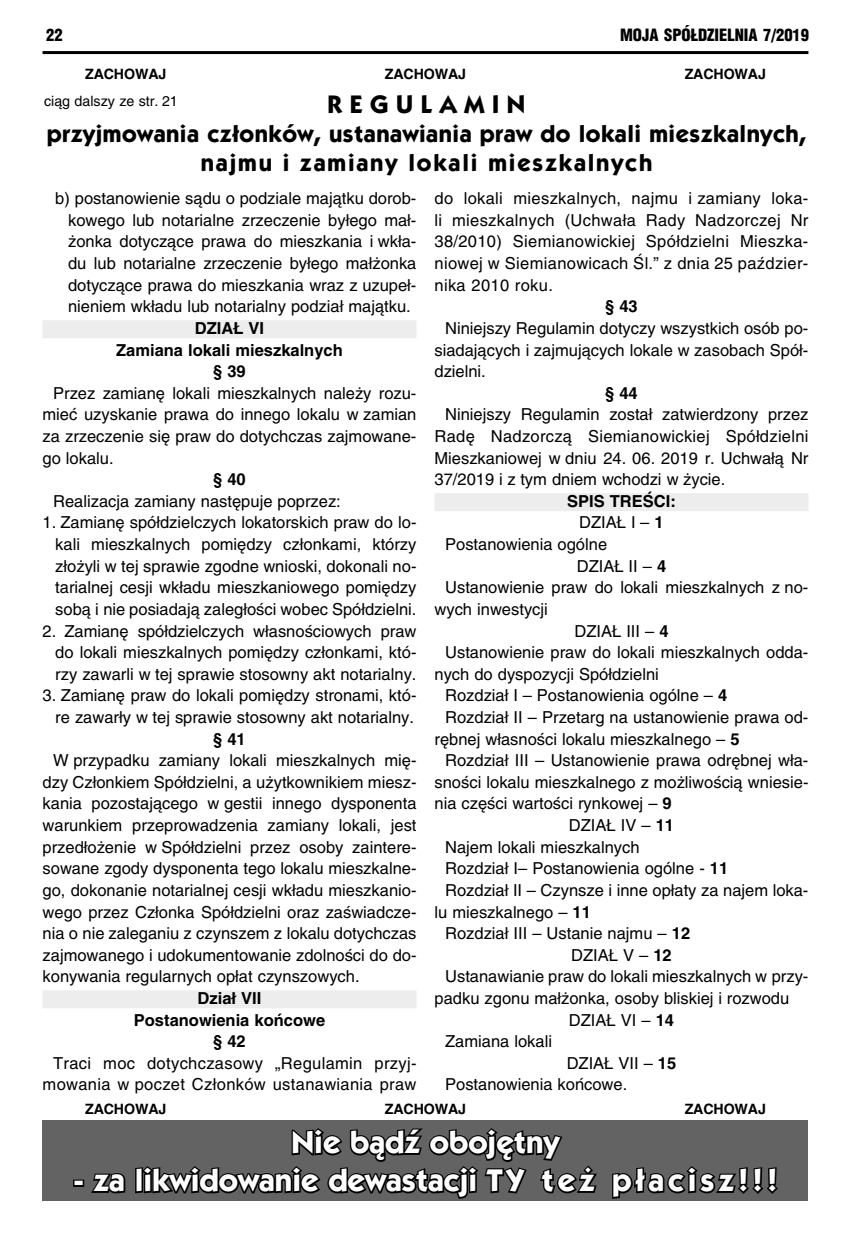
<style>
.page{position:relative;width:851px;height:1234px;background:#fff}
.page>*{position:absolute;margin:0;border:0;box-sizing:border-box;transform-origin:0 0}
.t1{font:31.5px "Kabel Bold CE Bold";color:#fff}
.t2{font:25.5px "Kabel Bold CE Bold";letter-spacing:.3em;color:#000}
.t3{font:24px/29px "Kabel Bold CE Bold";letter-spacing:.02em;color:#000;text-align:center}
.t4{font:16.5px/21.6px "Helvetica CE Medium";color:#000;text-align:justify}
.t5{font:16.5px/21.6px "Helvetica CE Bold";color:#000;text-align:center}
.t6{font:16.5px/21.6px "Helvetica CE Medium";letter-spacing:.02em;color:#000;text-align:right}
.t7{font:900 16.5px "Switzerland Cond";color:#000}
.t8{font:14.25px "Helvetica CE Bold";letter-spacing:-.01em;color:#000}
.t9{font:14.25px "Helvetica CE Medium";color:#000}
.s1{font-family:"Helvetica CE Bold"}
</style>
<div class="page">
<hr style="left:43px;top:51px;width:765px;height:3px;background:#000">
<div style="left:43px;top:320px;width:373px;height:18px;background:#ededed"></div>
<div style="left:43px;top:990px;width:373px;height:18px;background:#ededed"></div>
<div style="left:434px;top:493px;width:374px;height:18px;background:#ededed"></div>
<div style="left:43px;top:1119px;width:765px;height:81px;background:#646363"></div>
<div style="left:73px;top:1179px;width:11px;height:7px;border:3px solid #000"></div>
<svg style="left:91px;top:1173px;width:35px;height:21px"></svg>
<svg style="left:135px;top:1128px;width:462px;height:71px"></svg>
<svg style="left:612px;top:1166px;width:166px;height:33px"></svg>
<p class="t7" style="left:46px;top:24px;width:18px">22</p>
<p class="t7" style="left:620px;top:24px;width:190px">MOJA SPÓŁDZIELNIA 7/2019</p>
<p class="t8" style="left:85px;top:66px;width:83px">ZACHOWAJ</p>
<p class="t8" style="left:385px;top:66px;width:83px">ZACHOWAJ</p>
<p class="t8" style="left:684px;top:66px;width:83px">ZACHOWAJ</p>
<h2 class="t2" style="left:328px;top:88px;width:199px">REGULAMIN</h2>
<h3 class="t3" style="left:47px;top:119px;width:760px">przyjmowania członków, ustanawiania praw do lokali mieszkalnych, najmu i zamiany lokali mieszkalnych</h3>
<p class="t9" style="left:44px;top:93px;width:135px">ciąg dalszy ze str. 21</p>
<p class="t4" style="left:68px;top:187px;width:350px;text-indent:-13px">b) postanowienie sądu o podziale majątku dorob&shy;kowego lub notarialne zrzeczenie byłego mał&shy;żonka dotyczące prawa do mieszkania i wkła&shy;du lub notarialne zrzeczenie byłego małżonka dotyczące prawa do mieszkania wraz z uzupeł&shy;nieniem wkładu lub notarialny podział majątku.</p>
<p class="t5" style="left:116px;top:317px;width:228px">DZIAŁ VI<br>Zamiana lokali mieszkalnych § 39</p>
<p class="t4" style="left:43px;top:382px;width:375px;text-indent:11px">Przez zamianę lokali mieszkalnych należy rozu&shy;mieć uzyskanie prawa do innego lokalu w zamian za zrzeczenie się praw do dotychczas zajmowane&shy;go lokalu.</p>
<p class="t5" style="left:213px;top:468px;width:34px">§ 40</p>
<p class="t4" style="left:53px;top:490px;width:289px">Realizacja zamiany następuje poprzez:</p>
<p class="t4" style="left:55px;top:511px;width:362px;text-indent:-13px">1. Zamianę spółdzielczych lokatorskich praw do lo&shy;kali mieszkalnych pomiędzy członkami, którzy złożyli w tej sprawie zgodne wnioski, dokonali no&shy;tarialnej cesji wkładu mieszkaniowego pomiędzy sobą i nie posiadają zaległości wobec Spółdzielni.</p>
<p class="t4" style="left:55px;top:619px;width:362px;text-indent:-13px">2. Zamianę spółdzielczych własnościowych praw do lokali mieszkalnych pomiędzy członkami, któ&shy;rzy zawarli w tej sprawie stosowny akt notarialny.</p>
<p class="t4" style="left:43px;top:684px;width:375px;text-align:right">3. Zamianę praw do lokali pomiędzy stronami, któ&shy;re zawarły w tej sprawie stosowny akt notarialny.</p>
<p class="t5" style="left:213px;top:727px;width:34px">§ 41</p>
<p class="t4" style="left:43px;top:749px;width:375px;text-indent:11px">W przypadku zamiany lokali mieszkalnych mię&shy;dzy Członkiem Spółdzielni, a użytkownikiem miesz&shy;kania pozostającego w gestii innego dysponenta warunkiem przeprowadzenia zamiany lokali, jest przedłożenie w Spółdzielni przez osoby zaintere&shy;sowane zgody dysponenta tego lokalu mieszkalne&shy;go, dokonanie notarialnej cesji wkładu mieszkanio&shy;wego przez Członka Spółdzielni oraz zaświadcze&shy;nia o nie zaleganiu z czynszem z lokalu dotychczas zajmowanego i udokumentowanie zdolności do do&shy;konywania regularnych opłat czynszowych.</p>
<p class="t5" style="left:134px;top:987px;width:193px">Dział VII<br>Postanowienia końcowe § 42</p>
<p class="t6" style="left:43px;top:1051px;width:375px">Traci moc dotychczasowy „Regulamin przyj&shy;mowania w poczet Członków ustanawiania praw</p>
<p class="t4" style="left:434px;top:187px;width:375px">do lokali mieszkalnych, najmu i zamiany loka&shy;li mieszkalnych (Uchwała Rady Nadzorczej Nr 38/2010) Siemianowickiej Spółdzielni Mieszka&shy;niowej w Siemianowicach Śl.” z dnia 25 paździer&shy;nika 2010 roku.</p>
<p class="t5" style="left:605px;top:295px;width:34px">§ 43</p>
<p class="t4" style="left:434px;top:317px;width:375px;text-indent:11px">Niniejszy Regulamin dotyczy wszystkich osób po&shy;siadających i zajmujących lokale w zasobach Spół&shy;dzielni.</p>
<p class="t5" style="left:605px;top:382px;width:34px">§ 44</p>
<p class="t4" style="left:434px;top:403px;width:375px;text-indent:11px">Niniejszy Regulamin został zatwierdzony przez Radę Nadzorczą Siemianowickiej Spółdzielni Mieszkaniowej w dniu 24. 06. 2019 r. Uchwałą Nr 37/2019 i z tym dniem wchodzi w życie.</p>
<p class="t5" style="left:567px;top:490px;width:110px">SPIS TREŚCI:</p>
<p class="t4" style="left:579px;top:511px;width:86px">DZIAŁ I – <span class="s1">1</span></p>
<p class="t4" style="left:445px;top:533px;width:163px">Postanowienia ogólne</p>
<p class="t4" style="left:576px;top:555px;width:91px">DZIAŁ II – <span class="s1">4</span></p>
<p class="t4" style="left:445px;top:576px;width:365px">Ustanowienie praw do lokali mieszkalnych z no-</p>
<p class="t4" style="left:434px;top:598px;width:115px">wych inwestycji</p>
<p class="t4" style="left:574px;top:619px;width:96px">DZIAŁ III – <span class="s1">4</span></p>
<p class="t4" style="left:445px;top:641px;width:365px">Ustanowienie praw do lokali mieszkalnych odda-</p>
<p class="t4" style="left:434px;top:662px;width:226px">nych do dyspozycji Spółdzielni</p>
<p class="t4" style="left:445px;top:684px;width:284px">Rozdział I – Postanowienia ogólne – <span class="s1">4</span></p>
<p class="t4" style="left:445px;top:706px;width:365px">Rozdział II – Przetarg na ustanowienie prawa od-</p>
<p class="t4" style="left:434px;top:727px;width:306px">rębnej własności lokalu mieszkalnego – <span class="s1">5</span></p>
<p class="t4" style="left:445px;top:749px;width:365px">Rozdział III – Ustanowienie prawa odrębnej wła-</p>
<p class="t4" style="left:434px;top:770px;width:375px">sności lokalu mieszkalnego z możliwością wniesie-</p>
<p class="t4" style="left:434px;top:792px;width:239px">nia części wartości rynkowej – <span class="s1">9</span></p>
<p class="t4" style="left:569px;top:814px;width:107px">DZIAŁ IV – <span class="s1">11</span></p>
<p class="t4" style="left:445px;top:835px;width:196px">Najem lokali mieszkalnych</p>
<p class="t4" style="left:445px;top:857px;width:284px">Rozdział I– Postanowienia ogólne - <span class="s1">11</span></p>
<p class="t4" style="left:445px;top:878px;width:365px">Rozdział II – Czynsze i inne opłaty za najem loka-</p>
<p class="t4" style="left:434px;top:900px;width:158px">lu mieszkalnego – <span class="s1">11</span></p>
<p class="t4" style="left:445px;top:922px;width:246px">Rozdział III – Ustanie najmu – <span class="s1">12</span></p>
<p class="t4" style="left:571px;top:943px;width:102px">DZIAŁ V – <span class="s1">12</span></p>
<p class="t4" style="left:445px;top:965px;width:365px">Ustanawianie praw do lokali mieszkalnych w przy-</p>
<p class="t4" style="left:434px;top:986px;width:356px">padku zgonu małżonka, osoby bliskiej i rozwodu</p>
<p class="t4" style="left:569px;top:1008px;width:107px">DZIAŁ VI – <span class="s1">14</span></p>
<p class="t4" style="left:445px;top:1030px;width:108px">Zamiana lokali</p>
<p class="t4" style="left:566px;top:1051px;width:111px">DZIAŁ VII – <span class="s1">15</span></p>
<p class="t4" style="left:445px;top:1073px;width:184px">Postanowienia końcowe.</p>
<p class="t8" style="left:85px;top:1099px;width:83px">ZACHOWAJ</p>
<p class="t8" style="left:385px;top:1099px;width:83px">ZACHOWAJ</p>
<p class="t8" style="left:684px;top:1099px;width:83px">ZACHOWAJ</p>
<h1 class="t1" style="left:291px;top:1123px;width:269px">Nie bądź obojętny</h1>
<h1 class="t1" style="left:73px;top:1161px;width:705px">- za likwidowanie dewastacji TY też płacisz!!!</h1>
</div>
